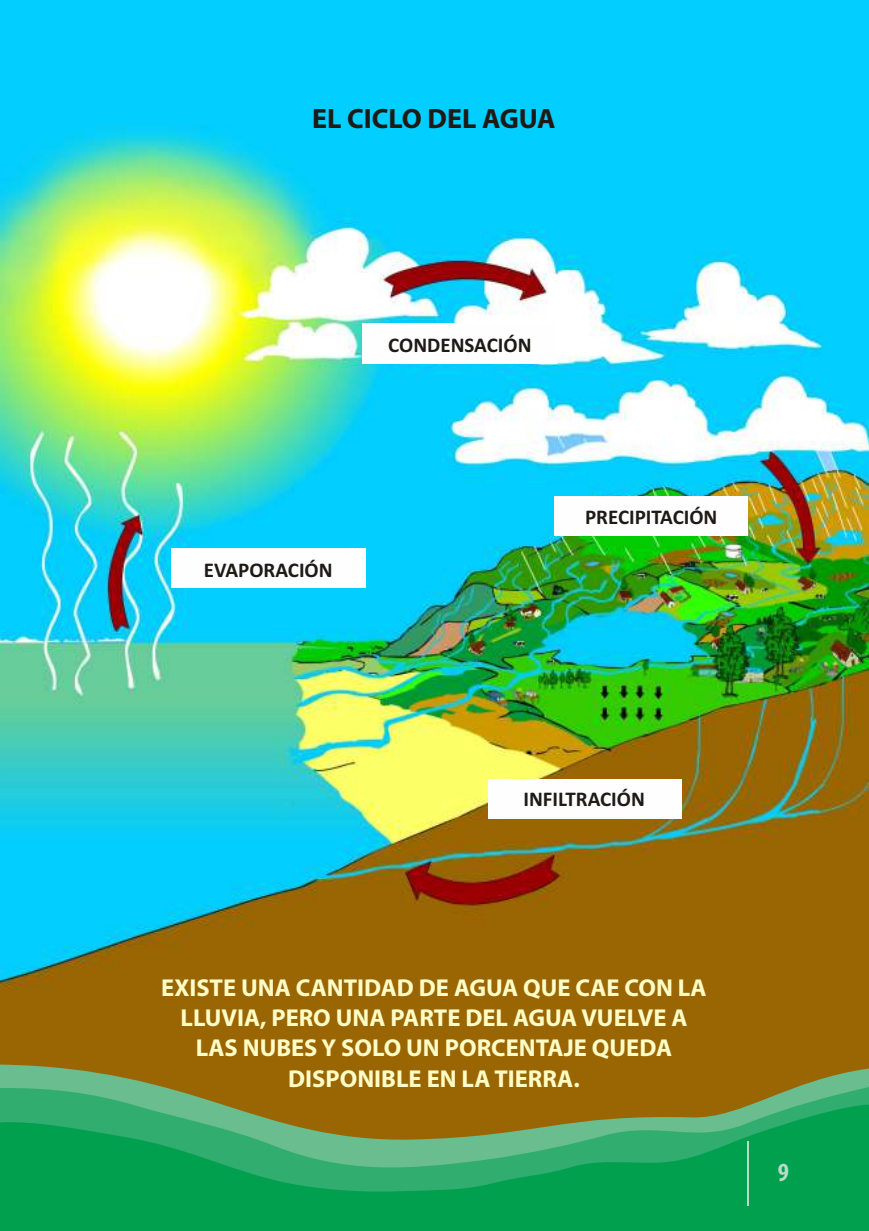
<style>
.page{position:relative;width:869px;height:1231px;background:#fff}
.page>*{position:absolute;margin:0;border:0;box-sizing:border-box;transform-origin:0 0}
.t1{font:700 28px "Myriad Pro";color:#1e1a16}
.t2{font:700 condensed 26.25px "Myriad Pro";color:#b5dcc6}
.t3{font:700 24.5px/30.3px "Myriad Pro";color:#fffcc6;text-align:center}
.t4{font:700 21px "Calibri";color:#1e1a16}
</style>
<div class="page">
<img style="left:0;top:0;width:868px;height:1064px">
<div style="left:171px;top:548px;width:194px;height:40px;background:#fefefe"></div>
<div style="left:362px;top:323px;width:194px;height:41px;background:#fefefe"></div>
<div style="left:554px;top:495px;width:193px;height:40px;background:#fefefe"></div>
<div style="left:488px;top:779px;width:194px;height:40px;background:#fefefe"></div>
<svg style="left:0;top:1064px;width:868px;height:22px;background:#927318"></svg>
<svg style="left:0;top:1086px;width:868px;height:18px;background:#82802c"></svg>
<svg style="left:0;top:1104px;width:868px;height:126px;background:#269f54"></svg>
<hr style="left:747px;top:1141px;width:1px;height:64px;background:#b5dcc6">
<p class="t1" style="left:312px;top:107px;width:244px">EL CICLO DEL AGUA</p>
<p class="t4" style="left:388px;top:336px;width:145px">CONDENSACIÓN</p>
<p class="t4" style="left:204px;top:561px;width:130px">EVAPORACIÓN</p>
<p class="t4" style="left:584px;top:508px;width:134px">PRECIPITACIÓN</p>
<p class="t4" style="left:523px;top:790px;width:123px">INFILTRACIÓN</p>
<p class="t3" style="left:161px;top:974px;width:546px">EXISTE UNA CANTIDAD DE AGUA QUE CAE CON LA LLUVIA, PERO UNA PARTE DEL AGUA VUELVE A LAS NUBES Y SOLO UN PORCENTAJE QUEDA DISPONIBLE EN LA TIERRA.</p>
<p class="t2" style="left:777px;top:1161px;width:13px">9</p>
</div>
